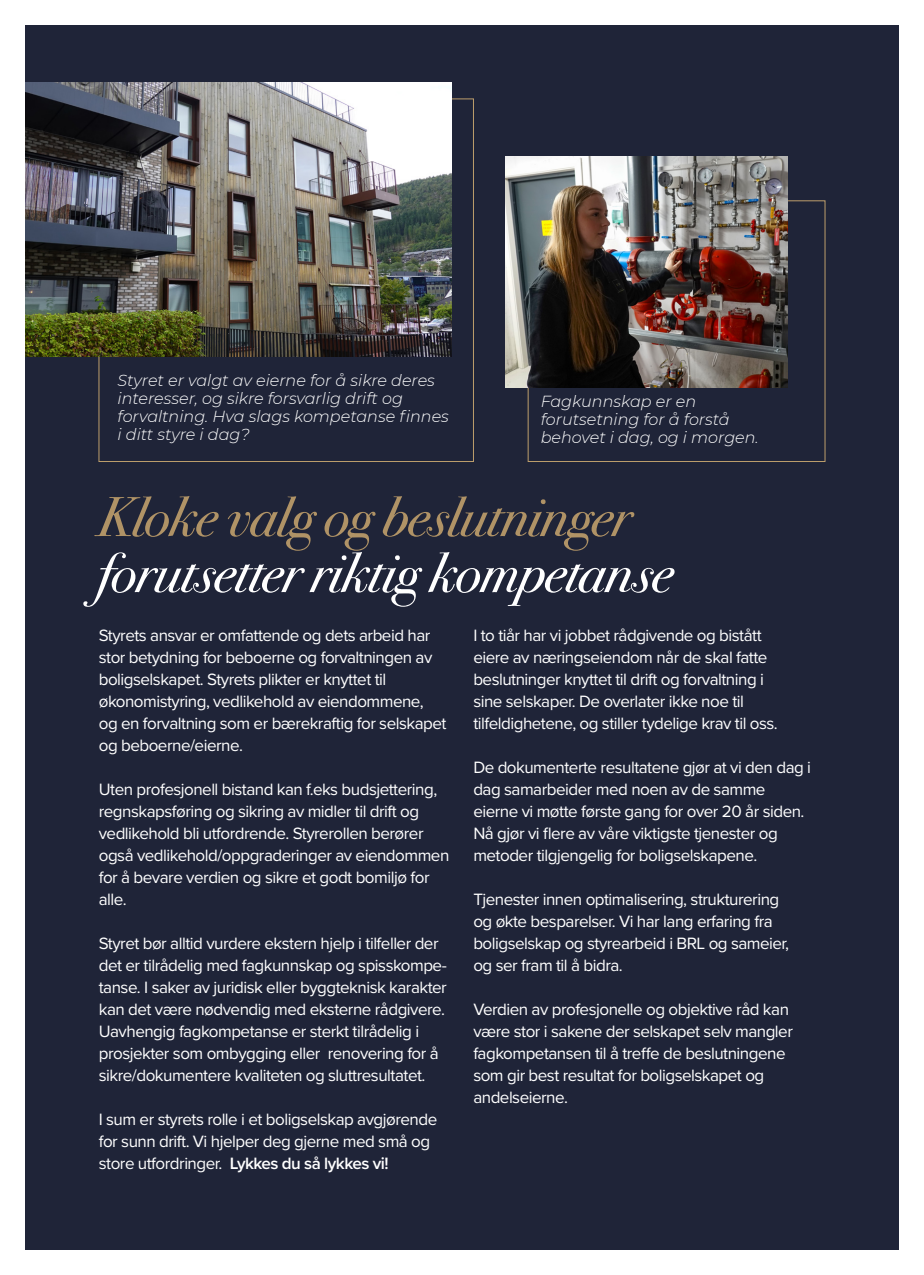
<style>
.page{position:relative;width:924px;height:1275px;background:#fff}
.page>*{position:absolute;margin:0;border:0;box-sizing:border-box;transform-origin:0 0}
.t1{font:italic 56px "Bodoni Svty Two ITCTT";letter-spacing:-.015em;color:#fff}
.t2{font:italic 56px "Bodoni Svty Two ITCTT";letter-spacing:-.015em;color:#b09366}
.t3{font:17px/22px "Proxima Nova";letter-spacing:-.03em;color:#fff}
.t4{font:italic 300 16px/18px "Montserrat";color:#fff}
.s1{font-weight:600}
</style>
<div class="page">
<div style="left:25px;top:25px;width:873px;height:1225px;background:#1f2438"></div>
<img style="left:505px;top:157px;width:282px;height:230px">
<img style="left:25px;top:82px;width:426px;height:275px">
<p class="t4" style="left:117px;top:370px;width:333px">Styret er valgt av eierne for å sikre deres interesser, og sikre forsvarlig drift og forvaltning. Hva slags kompetanse finnes i ditt styre i dag?</p>
<p class="t4" style="left:540px;top:392px;width:219px">Fagkunnskap er en forutsetning for å forstå behovet i dag, og i morgen.</p>
<h1 class="t2" style="left:97px;top:468px;width:534px">Kloke valg og beslutninger</h1>
<h1 class="t1" style="left:97px;top:524px;width:576px">forutsetter riktig kompetanse</h1>
<p class="t3" style="left:99px;top:623px;width:349px">Styrets ansvar er omfattende og dets arbeid har stor betydning for beboerne og forvaltningen av boligselskapet. Styrets plikter er knyttet til økonomistyring, vedlikehold av eiendommene, og en forvaltning som er bærekraftig for selskapet og beboerne/eierne.</p>
<p class="t3" style="left:99px;top:777px;width:352px">Uten profesjonell bistand kan f.eks budsjettering, regnskapsføring og sikring av midler til drift og vedlikehold bli utfordrende. Styrerollen berører også vedlikehold/oppgraderinger av eiendommen for å bevare verdien og sikre et godt bomiljø for alle.</p>
<p class="t3" style="left:99px;top:931px;width:349px">Styret bør alltid vurdere ekstern hjelp i tilfeller der det er tilrådelig med fagkunnskap og spisskompe&shy;tanse. I saker av juridisk eller byggteknisk karakter kan det være nødvendig med eksterne rådgivere.<br>Uavhengig fagkompetanse er sterkt tilrådelig i prosjekter som ombygging eller renovering for å sikre/dokumentere kvaliteten og sluttresultatet.</p>
<p class="t3" style="left:99px;top:1107px;width:340px">I sum er styrets rolle i et boligselskap avgjørende for sunn drift. Vi hjelper deg gjerne med små og store utfordringer. <span class="s1">Lykkes du så lykkes vi!</span></p>
<p class="t3" style="left:473px;top:623px;width:306px">I to tiår har vi jobbet rådgivende og bistått eiere av næringseiendom når de skal fatte beslutninger knyttet til drift og forvaltning i sine selskaper. De overlater ikke noe til tilfeldighetene, og stiller tydelige krav til oss.</p>
<p class="t3" style="left:473px;top:755px;width:339px">De dokumenterte resultatene gjør at vi den dag i dag samarbeider med noen av de samme eierne vi møtte første gang for over 20 år siden.<br>Nå gjør vi flere av våre viktigste tjenester og metoder tilgjengelig for boligselskapene.</p>
<p class="t3" style="left:473px;top:887px;width:317px">Tjenester innen optimalisering, strukturering og økte besparelser. Vi har lang erfaring fra boligselskap og styrearbeid i BRL og sameier, og ser fram til å bidra.</p>
<p class="t3" style="left:473px;top:997px;width:321px">Verdien av profesjonelle og objektive råd kan være stor i sakene der selskapet selv mangler fagkompetansen til å treffe de beslutningene som gir best resultat for boligselskapet og andelseierne.</p>
</div>
